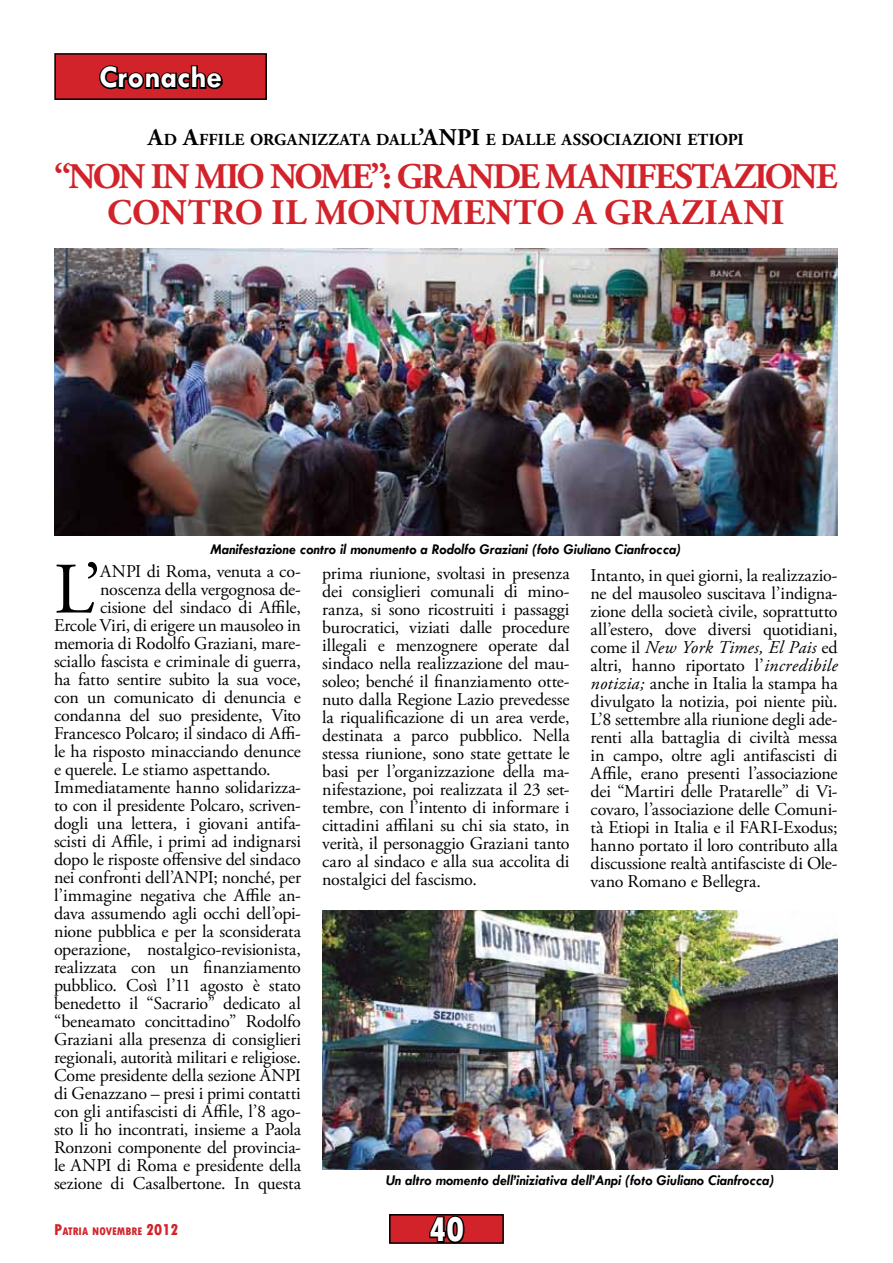
<style>
.page{position:relative;width:893px;height:1263px;background:#fff}
.page>*{position:absolute;margin:0;border:0;box-sizing:border-box;transform-origin:0 0}
.Stile_di_paragrafo_7{font:72.3px "Adobe Garamond Pro";color:#000}
.Stile_di_paragrafo_7-2{font:700 36px "Adobe Garamond Pro";letter-spacing:-.045em;color:#d2232a}
.Stile_di_paragrafo_7-3{font:700 36px "Adobe Garamond Pro";letter-spacing:.02em;color:#d2232a}
.t1{font:800 condensed 36px "Tw Cen";color:#fff}
.t2{font:700 31.5px "Tw Cen";color:#fff}
.Stile_di_paragrafo_7-4{font:18px/18px "Adobe Garamond Pro";letter-spacing:-.01em;color:#000;text-align:justify}
.Stile_di_paragrafo_7-5{font:700 16.8px "Adobe Garamond Pro";letter-spacing:.015em;color:#000}
.t3{font:italic 700 15px "Tw Cen";color:#000}
.t4{font:800 condensed 11.55px "Tw Cen";color:#d2232a}
.s1{font-size:24px}
.s2{font-style:italic}
.s3{font-size:16.5px}
</style>
<div class="page">
<div style="left:390px;top:1215px;width:113px;height:28px;background:#d2232a"></div>
<svg style="left:429px;top:1217px;width:36px;height:24px"></svg>
<div style="left:389px;top:1214px;width:115px;height:30px;border:2px solid #000"></div>
<div style="left:55px;top:54px;width:211px;height:45px;background:#d2232a"></div>
<svg style="left:99px;top:65px;width:124px;height:25px"></svg>
<div style="left:54px;top:53px;width:213px;height:47px;border:2px solid #000"></div>
<img style="left:54px;top:249px;width:784px;height:287px">
<img style="left:323px;top:910px;width:515px;height:259px">
<p class="t2" style="left:99px;top:59px;width:124px">Cronache</p>
<p class="Stile_di_paragrafo_7-5" style="left:148px;top:130px;width:597px"><span class="s1">A</span>D <span class="s1">A</span>FFILE ORGANIZZATA DALL<span class="s1">’ANPI</span> E DALLE ASSOCIAZIONI ETIOPI</p>
<p class="Stile_di_paragrafo_7-2" style="left:54px;top:156px;width:785px">“NON IN MIO NOME”: GRANDE MANIFESTAZIONE</p>
<p class="Stile_di_paragrafo_7-3" style="left:107px;top:192px;width:679px">CONTRO IL MONUMENTO A GRAZIANI</p>
<p class="t3" style="left:211px;top:540px;width:472px">Manifestazione contro il monumento a Rodolfo Graziani (foto Giuliano Cianfrocca)</p>
<p class="Stile_di_paragrafo_7" style="left:54px;top:546px;width:48px">L’</p>
<p class="Stile_di_paragrafo_7-4" style="left:100px;top:562px;width:202px">ANPI di Roma, venuta a co-</p>
<p class="Stile_di_paragrafo_7-4" style="left:100px;top:580px;width:202px">noscenza della vergognosa de-</p>
<p class="Stile_di_paragrafo_7-4" style="left:100px;top:598px;width:202px">cisione del sindaco di Affile,</p>
<p class="Stile_di_paragrafo_7-4" style="left:54px;top:616px;width:249px">Ercole Viri, di erigere un mausoleo in</p>
<p class="Stile_di_paragrafo_7-4" style="left:54px;top:634px;width:249px">memoria di Rodolfo Graziani, mare-</p>
<p class="Stile_di_paragrafo_7-4" style="left:54px;top:652px;width:248px">sciallo fascista e criminale di guerra,</p>
<p class="Stile_di_paragrafo_7-4" style="left:54px;top:670px;width:248px">ha fatto sentire subito la sua voce,</p>
<p class="Stile_di_paragrafo_7-4" style="left:54px;top:688px;width:248px">con un comunicato di denuncia e</p>
<p class="Stile_di_paragrafo_7-4" style="left:54px;top:706px;width:248px">condanna del suo presidente, Vito</p>
<p class="Stile_di_paragrafo_7-4" style="left:54px;top:724px;width:249px">Francesco Polcaro; il sindaco di Affi-</p>
<p class="Stile_di_paragrafo_7-4" style="left:54px;top:742px;width:248px">le ha risposto minacciando denunce</p>
<p class="Stile_di_paragrafo_7-4" style="left:54px;top:760px;width:218px">e querele. Le stiamo aspettando.</p>
<p class="Stile_di_paragrafo_7-4" style="left:54px;top:778px;width:249px">Immediatamente hanno solidarizza&shy;to con il presidente Polcaro, scriven&shy;dogli una lettera, i giovani antifa&shy;scisti di Affile, i primi ad indignarsi dopo le risposte offensive del sindaco nei confronti dell’ANPI; nonché, per l’immagine negativa che Affile an&shy;dava assumendo agli occhi dell’opi&shy;nione pubblica e per la sconsiderata operazione, nostalgico-revisionista, realizzata con un finanziamento pubblico. Così l’11 agosto è stato benedetto il “Sacrario” dedicato al “beneamato concittadino” Rodolfo Graziani alla presenza di consiglieri regionali, autorità militari e religiose.</p>
<p class="Stile_di_paragrafo_7-4" style="left:54px;top:1066px;width:249px">Come presidente della sezione ANPI di Genazzano – presi i primi contatti con gli antifascisti di Affile, l’8 ago&shy;sto li ho incontrati, insieme a Paola Ronzoni componente del provincia&shy;le ANPI di Roma e presidente della sezione di Casalbertone. In questa</p>
<p class="Stile_di_paragrafo_7-4" style="left:322px;top:564px;width:249px">prima riunione, svoltasi in presenza dei consiglieri comunali di mino&shy;ranza, si sono ricostruiti i passaggi burocratici, viziati dalle procedure illegali e menzognere operate dal sindaco nella realizzazione del mau&shy;soleo; benché il finanziamento otte&shy;nuto dalla Regione Lazio prevedesse la riqualificazione di un area verde, destinata a parco pubblico. Nella stessa riunione, sono state gettate le basi per l’organizzazione della ma&shy;nifestazione, poi realizzata il 23 set&shy;tembre, con l’intento di informare i cittadini affilani su chi sia stato, in verità, il personaggio Graziani tanto caro al sindaco e alla sua accolita di nostalgici del fascismo.</p>
<p class="Stile_di_paragrafo_7-4" style="left:591px;top:567px;width:249px">Intanto, in quei giorni, la realizzazio&shy;ne del mausoleo suscitava l’indigna&shy;zione della società civile, soprattutto all’estero, dove diversi quotidiani, come il <span class="s2">New York Times, El Pais</span> ed altri, hanno riportato l’<span class="s2">incredibile notizia;</span> anche in Italia la stampa ha divulgato la notizia, poi niente più.<br>L’8 settembre alla riunione degli ade&shy;renti alla battaglia di civiltà messa in campo, oltre agli antifascisti di Affile, erano presenti l’associazione dei “Martiri delle Pratarelle” di Vi&shy;covaro, l’associazione delle Comuni&shy;tà Etiopi in Italia e il FARI-Exodus; hanno portato il loro contributo alla discussione realtà antifasciste di Ole&shy;vano Romano e Bellegra.</p>
<p class="t3" style="left:386px;top:1171px;width:389px">Un altro momento dell’iniziativa dell’Anpi (foto Giuliano Cianfrocca)</p>
<p class="t4" style="left:54px;top:1224px;width:126px"><span class="s3">P</span>ATRIA NOVEMBRE <span class="s3">2012</span></p>
<p class="t1" style="left:429px;top:1208px;width:37px">40</p>
</div>
